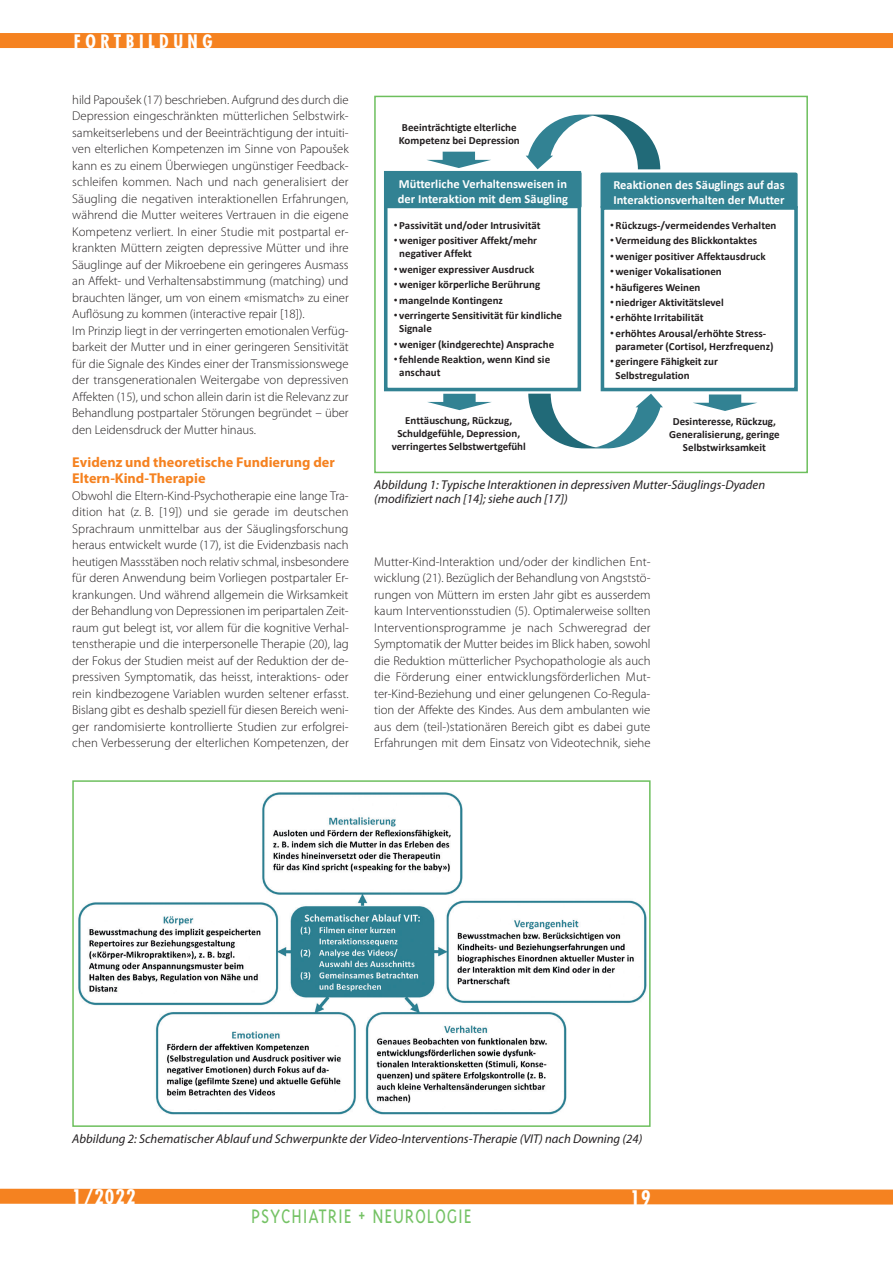
<style>
.page{position:relative;width:893px;height:1263px;background:#fff}
.page>*{position:absolute;margin:0;border:0;box-sizing:border-box;transform-origin:0 0}
.t1{font:300 22.5px "Triplex";letter-spacing:.04em;color:#75c265;scale:.88 1}
.t2{font:700 condensed 19.5px "Futura";letter-spacing:.05em;color:#fff}
.t3{font:700 condensed 18px "Futura";letter-spacing:.25em;color:#fff}
.t4{font:700 14.25px/16.5px "Myriad Pro";color:#f58220}
.t5{font:300 12.75px/16.5px "Myriad Pro";color:#231f20;text-align:justify}
.t6{font:italic 12.75px/13.5px "Myriad Pro";color:#231f20}
.t7{font:700 12.45px/15px "Calibri";color:#fff}
.t8{font:700 10.95px/13px "Calibri";color:#231f20}
.s1{font-family:"Arial";font-weight:400}
</style>
<div class="page">
<svg style="left:0;top:1188px;width:893px;height:17px;background:#f6903a"></svg>
<div style="left:384px;top:171px;width:197px;height:220px;border:4px solid #328293"></div>
<div style="left:386px;top:173px;width:194px;height:33px;background:#328293"></div>
<div style="left:384px;top:172px;width:198px;height:36px;border:4px solid #328293"></div>
<div style="left:601px;top:206px;width:197px;height:185px;border:4px solid #328293"></div>
<div style="left:602px;top:174px;width:194px;height:33px;background:#328293"></div>
<div style="left:600px;top:173px;width:198px;height:36px;border:4px solid #328293"></div>
<svg style="left:427px;top:152px;width:64px;height:16px"></svg>
<svg style="left:526px;top:114px;width:134px;height:55px"></svg>
<svg style="left:528px;top:394px;width:135px;height:55px"></svg>
<svg style="left:427px;top:394px;width:64px;height:16px"></svg>
<svg style="left:693px;top:394px;width:64px;height:17px"></svg>
<div style="left:374px;top:96px;width:434px;height:377px;border:2px solid #6dbf5d"></div>
<img style="left:78px;top:792px;width:569px;height:323px">
<div style="left:72px;top:780px;width:579px;height:347px;border:2px solid #6dbf5d"></div>
<div style="left:0;top:33px;width:893px;height:15px;background:#f58220"></div>
<h3 class="t3" style="left:74px;top:30px;width:140px">FORTBILDUNG</h3>
<p class="t5" style="left:72px;top:91px;width:278px;text-align:left">hild Papoušek (17) beschrieben. Aufgrund des durch die Depression eingeschränkten mütterlichen Selbstwirk&shy;samkeitserlebens und der Beeinträchtigung der intuiti&shy;ven elterlichen Kompetenzen im Sinne von Papoušek kann es zu einem Überwiegen ungünstiger Feedback&shy;schleifen kommen. Nach und nach generalisiert der Säugling die negativen interaktionellen Erfahrungen, während die Mutter weiteres Vertrauen in die eigene Kompetenz verliert. In einer Studie mit postpartal er&shy;krankten Müttern zeigten depressive Mütter und ihre Säuglinge auf der Mikroebene ein geringeres Ausmass an Affekt- und Verhaltensabstimmung (matching) und brauchten länger, um von einem «mismatch» zu einer Auflösung zu kommen (interactive repair [18]).<br>Im Prinzip liegt in der verringerten emotionalen Verfüg&shy;barkeit der Mutter und in einer geringeren Sensitivität für die Signale des Kindes einer der Transmissionswege der transgenerationalen Weitergabe von depressiven Affekten (15), und schon allein darin ist die Relevanz zur Behandlung postpartaler Störungen begründet – über den Leidensdruck der Mutter hinaus.</p>
<p class="t4" style="left:72px;top:454px;width:264px">Evidenz und theoretische Fundierung der<br>Eltern-Kind-Therapie</p>
<p class="t5" style="left:72px;top:487px;width:278px">Obwohl die Eltern-Kind-Psychotherapie eine lange Tra&shy;dition hat (z. B. [19]) und sie gerade im deutschen Sprachraum unmittelbar aus der Säuglingsforschung heraus entwickelt wurde (17), ist die Evidenzbasis nach heutigen Massstäben noch relativ schmal, insbesondere für deren Anwendung beim Vorliegen postpartaler Er&shy;krankungen. Und während allgemein die Wirksamkeit der Behandlung von Depressionen im peripartalen Zeit&shy;raum gut belegt ist, vor allem für die kognitive Verhal&shy;tenstherapie und die interpersonelle Therapie (20), lag der Fokus der Studien meist auf der Reduktion der de&shy;pressiven Symptomatik, das heisst, interaktions- oder rein kindbezogene Variablen wurden seltener erfasst.<br>Bislang gibt es deshalb speziell für diesen Bereich weni&shy;ger randomisierte kontrollierte Studien zur erfolgrei&shy;chen Verbesserung der elterlichen Kompetenzen, der</p>
<p class="t8" style="left:399px;top:120px;width:122px">Beeinträchtigte elterliche<br>Kompetenz bei Depression</p>
<p class="t7" style="left:398px;top:176px;width:171px">Mütterliche Verhaltensweisen in der Interaktion mit dem Säugling</p>
<p class="t8" style="left:394px;top:218px;width:148px"><span class="s1">•</span> Passivität und/oder Intrusivität</p>
<p class="t8" style="left:399px;top:234px;width:139px;text-indent:-5px"><span class="s1">•</span>weniger positiver Affekt/mehr negativer Affekt</p>
<p class="t8" style="left:394px;top:262px;width:142px"><span class="s1">•</span>weniger expressiver Ausdruck</p>
<p class="t8" style="left:394px;top:278px;width:148px"><span class="s1">•</span>weniger körperliche Berührung</p>
<p class="t8" style="left:394px;top:293px;width:111px"><span class="s1">•</span> mangelnde Kontingenz</p>
<p class="t8" style="left:399px;top:308px;width:164px;text-indent:-5px"><span class="s1">•</span> verringerte Sensitivität für kindliche<br>Signale</p>
<p class="t8" style="left:394px;top:337px;width:162px"><span class="s1">•</span>weniger (kindgerechte) Ansprache</p>
<p class="t8" style="left:399px;top:352px;width:152px;text-indent:-5px"><span class="s1">•</span>fehlende Reaktion, wenn Kind sie anschaut</p>
<p class="t7" style="left:613px;top:177px;width:173px">Reaktionen des Säuglings auf das<br>Interaktionsverhalten der Mutter</p>
<p class="t8" style="left:610px;top:218px;width:168px"><span class="s1">•</span> Rückzugs-/vermeidendes Verhalten</p>
<p class="t8" style="left:610px;top:234px;width:149px"><span class="s1">•</span>Vermeidung des Blickkontaktes</p>
<p class="t8" style="left:610px;top:249px;width:157px"><span class="s1">•</span>weniger positiver Affektausdruck</p>
<p class="t8" style="left:610px;top:265px;width:113px"><span class="s1">•</span>weniger Vokalisationen</p>
<p class="t8" style="left:610px;top:280px;width:92px"><span class="s1">•</span> häufigeres Weinen</p>
<p class="t8" style="left:610px;top:295px;width:115px"><span class="s1">•</span> niedriger Aktivitätslevel</p>
<p class="t8" style="left:610px;top:311px;width:95px"><span class="s1">•</span> erhöhte Irritabilität</p>
<p class="t8" style="left:616px;top:326px;width:160px;text-indent:-5px"><span class="s1">•</span> erhöhtes Arousal/erhöhte Stress&shy;parameter (Cortisol, Herzfrequenz)</p>
<p class="t8" style="left:616px;top:355px;width:104px;text-indent:-5px"><span class="s1">•</span> geringere Fähigkeit zur<br>Selbstregulation</p>
<p class="t8" style="left:392px;top:413px;width:136px;text-align:center">Enttäuschung, Rückzug,<br>Schuldgefühle, Depression, verringertes Selbstwertgefühl</p>
<p class="t8" style="left:669px;top:414px;width:112px;text-align:center">Desinteresse, Rückzug,<br>Generalisierung, geringe<br>Selbstwirksamkeit</p>
<p class="t6" style="left:374px;top:478px;width:392px">Abbildung 1: Typische Interaktionen in depressiven Mutter-Säuglings-Dyaden (modifiziert nach [14]; siehe auch [17])</p>
<p class="t5" style="left:374px;top:553px;width:278px">Mutter-Kind-Interaktion und/oder der kindlichen Ent&shy;wicklung (21). Bezüglich der Behandlung von Angststö&shy;rungen von Müttern im ersten Jahr gibt es ausserdem kaum Interventionsstudien (5). Optimalerweise sollten Interventionsprogramme je nach Schweregrad der Symptomatik der Mutter beides im Blick haben, sowohl die Reduktion mütterlicher Psychopathologie als auch die Förderung einer entwicklungsförderlichen Mut&shy;ter-Kind-Beziehung und einer gelungenen Co-Regula&shy;tion der Affekte des Kindes. Aus dem ambulanten wie aus dem (teil-)stationären Bereich gibt es dabei gute Erfahrungen mit dem Einsatz von Videotechnik, siehe</p>
<p class="t6" style="left:72px;top:1132px;width:572px">Abbildung 2: Schematischer Ablauf und Schwerpunkte der Video-Interventions-Therapie (VIT) nach Downing (24)</p>
<h2 class="t2" style="left:72px;top:1184px;width:65px">1/2022</h2>
<h2 class="t2" style="left:630px;top:1185px;width:22px">19</h2>
<h1 class="t1" style="left:251px;top:1203px;width:252px">PSYCHIATRIE + NEUROLOGIE</h1>
</div>
